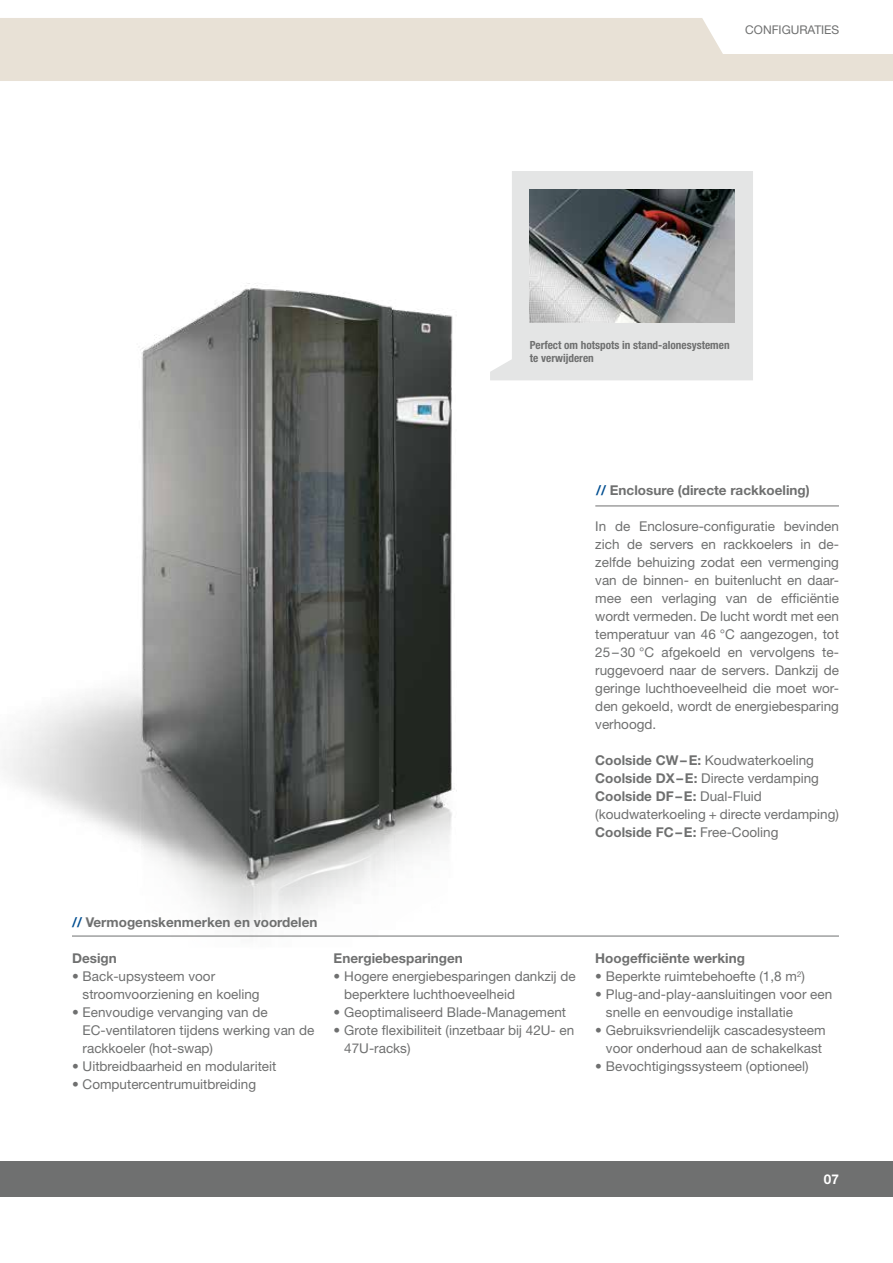
<style>
.page{position:relative;width:893px;height:1263px;background:#fff}
.page>*{position:absolute;margin:0;border:0;box-sizing:border-box;transform-origin:0 0}
.t1{font:13.5px/18px "Helvetica Neue LT Pro";color:#6f7070}
.t2{font:700 13.5px "Helvetica Neue LT Pro";color:#6f7070}
.t3{font:700 13.5px "Helvetica Neue LT Pro";color:#fff}
.t4{font:12px "Helvetica Neue LT Pro";color:#6f7070}
.t5{font:700 condensed 11.25px/13.5px "Helvetica Neue LT Pro";color:#6f7070}
.s1{color:#004e90}
.s2{font-weight:700}
</style>
<div class="page">
<div style="left:512px;top:171px;width:241px;height:209px;background:#e4e5e5"></div>
<div style="left:0;top:18px;width:893px;height:63px;background:#e8e1d6"></div>
<svg style="left:701px;top:18px;width:192px;height:36px"></svg>
<img style="left:2px;top:256px;width:558px;height:680px">
<img style="left:530px;top:189px;width:205px;height:134px">
<hr style="left:595px;top:506px;width:244px;height:1px;background:#6f7070">
<hr style="left:72px;top:936px;width:767px;height:1px;background:#6f7070">
<div style="left:0;top:1161px;width:893px;height:36px;background:#6f7070"></div>
<p class="t4" style="left:745px;top:23px;width:96px">CONFIGURATIES</p>
<p class="t5" style="left:530px;top:338px;width:201px">Perfect om hotspots in stand-alonesystemen te verwijderen</p>
<p class="t2" style="left:596px;top:482px;width:215px"><span class="s1">//</span> Enclosure (directe rackkoeling)</p>
<p class="t1" style="left:595px;top:517px;width:245px;text-align:justify">In de Enclosure-configuratie bevinden zich de servers en rackkoelers in de&shy;zelfde behuizing zodat een vermenging van de binnen- en buitenlucht en daar&shy;mee een verlaging van de efficiëntie wordt vermeden. De lucht wordt met een temperatuur van 46 °C aangezogen, tot 25–30 °C afgekoeld en vervolgens te&shy;ruggevoerd naar de servers. Dankzij de geringe luchthoeveelheid die moet wor&shy;den gekoeld, wordt de energiebesparing verhoogd.</p>
<p class="t1" style="left:595px;top:751px;width:245px"><span class="s2">Coolside CW–E:</span> Koudwaterkoeling <span class="s2">Coolside DX–E:</span> Directe verdamping <span class="s2">Coolside DF–E:</span> Dual-Fluid (koudwaterkoeling + directe verdamping)<br><span class="s2">Coolside FC–E:</span> Free-Cooling</p>
<p class="t2" style="left:72px;top:914px;width:247px"><span class="s1">//</span> Vermogenskenmerken en voordelen</p>
<p class="t2" style="left:72px;top:950px;width:46px">Design</p>
<p class="t1" style="left:83px;top:967px;width:179px;text-indent:-11px">• Back-upsysteem voor stroomvoorziening en koeling</p>
<p class="t1" style="left:83px;top:1003px;width:233px;text-indent:-11px">• Eenvoudige vervanging van de<br>EC-ventilatoren tijdens werking van de rackkoeler (hot-swap)</p>
<p class="t1" style="left:72px;top:1057px;width:206px">• Uitbreidbaarheid en modulariteit</p>
<p class="t1" style="left:72px;top:1075px;width:186px">• Computercentrumuitbreiding</p>
<p class="t2" style="left:334px;top:950px;width:131px">Energiebesparingen</p>
<p class="t1" style="left:344px;top:967px;width:233px;text-indent:-11px">• Hogere energiebesparingen dankzij de beperktere luchthoeveelheid</p>
<p class="t1" style="left:334px;top:1003px;width:234px">• Geoptimaliseerd Blade-Management</p>
<p class="t1" style="left:344px;top:1021px;width:232px;text-indent:-11px">• Grote flexibiliteit (inzetbaar bij 42U- en<br>47U-racks)</p>
<p class="t2" style="left:595px;top:950px;width:151px">Hoogefficiënte werking</p>
<p class="t1" style="left:595px;top:967px;width:211px">• Beperkte ruimtebehoefte (1,8 m<sup>2</sup>)</p>
<p class="t1" style="left:606px;top:985px;width:228px;text-indent:-11px">• Plug-and-play-aansluitingen voor een snelle en eenvoudige installatie</p>
<p class="t1" style="left:595px;top:1021px;width:232px;text-align:center">• Gebruiksvriendelijk cascadesysteem voor onderhoud aan de schakelkast</p>
<p class="t1" style="left:595px;top:1057px;width:215px">• Bevochtigingssysteem (optioneel)</p>
<p class="t3" style="left:824px;top:1170px;width:17px">07</p>
</div>
